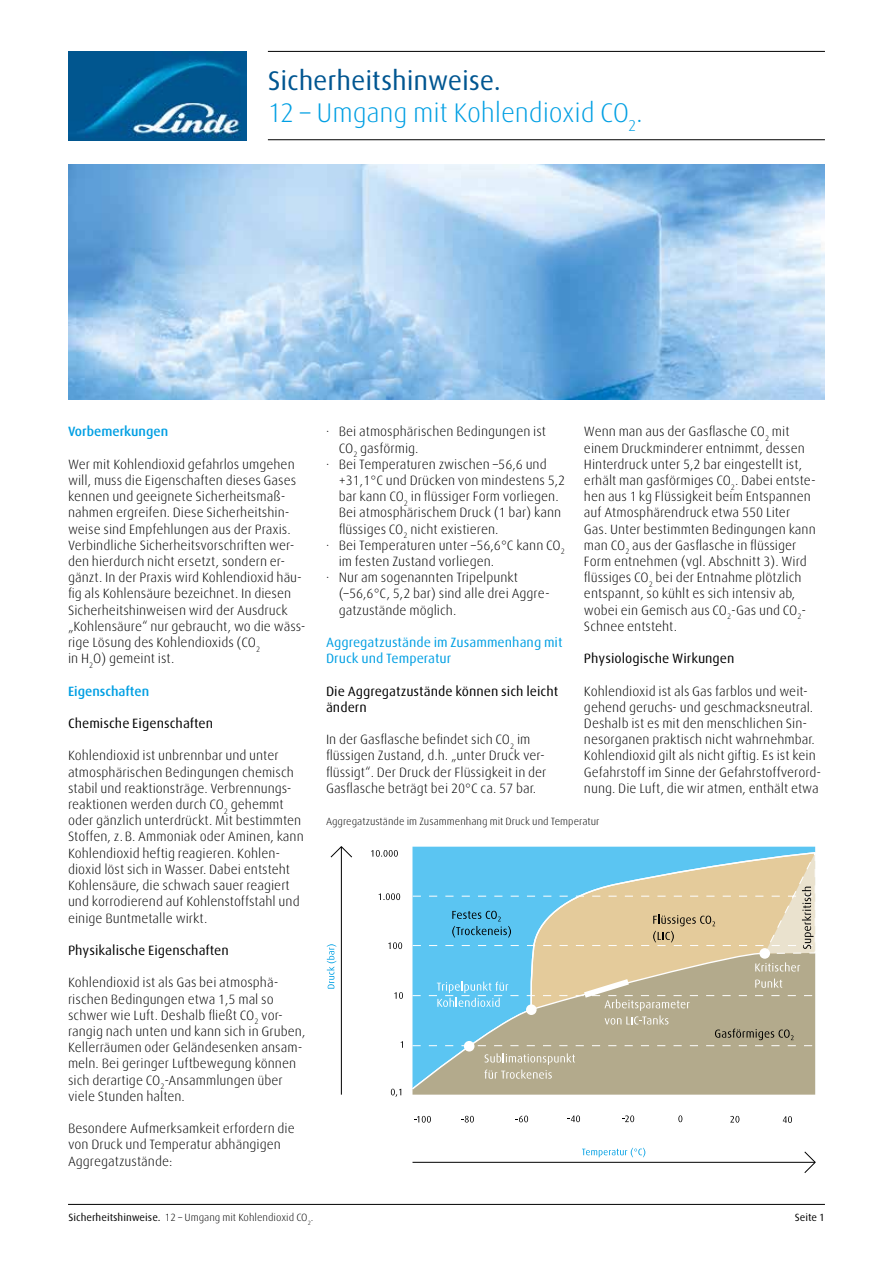
<style>
.page{position:relative;width:893px;height:1263px;background:#fff}
.page>*{position:absolute;margin:0;border:0;box-sizing:border-box;transform-origin:0 0}
.t1{font:300 27px/32.4px "Linde Dax";letter-spacing:-.01em;color:#009fe3}
.t2{font:300 13.5px/16.2px "Linde Dax";color:#000}
.t3{font:13.5px/16.2px "Linde Dax";color:#000}
.t4{font:13.5px/16.2px "Linde Dax";color:#009fe3}
.t5{font:500 13.5px "Linde Dax";color:#009fe3}
.t6{font:300 10.5px "Linde Dax";color:#000}
.t7{font:10.5px "Linde Dax";color:#000}
.s1{font-weight:400;color:#005691}
.s2{font-weight:400}
</style>
<div class="page">
<img style="left:68px;top:164px;width:757px;height:236px">
<svg style="left:412px;top:1090px;width:403px;height:5px;background:#b8af94"></svg>
<svg style="left:412px;top:851px;width:404px;height:239px;background:#a3bdb5"></svg>
<div style="left:759px;top:948px;width:11px;height:11px;background:#fff;border-radius:50%"></div>
<div style="left:464px;top:1041px;width:10px;height:10px;background:#fff;border-radius:50%"></div>
<div style="left:526px;top:1004px;width:11px;height:11px;background:#fff;border-radius:50%"></div>
<svg style="left:452px;top:911px;width:59px;height:27px;background:#4da7cd"></svg>
<svg style="left:437px;top:981px;width:71px;height:26px;background:#7cd0f4"></svg>
<svg style="left:484px;top:1053px;width:91px;height:26px;background:#beb79e"></svg>
<svg style="left:755px;top:962px;width:45px;height:9px"></svg>
<svg style="left:755px;top:978px;width:27px;height:10px"></svg>
<svg style="left:715px;top:1028px;width:78px;height:12px"></svg>
<svg style="left:653px;top:915px;width:62px;height:27px;background:#c7b187"></svg>
<svg style="left:582px;top:1148px;width:63px;height:9px"></svg>
<svg style="left:584px;top:979px;width:106px;height:45px;background:#c0b79c"></svg>
<svg style="left:765px;top:853px;width:50px;height:100px;background:#ded1b3"></svg>
<svg style="left:414px;top:1116px;width:17px;height:6px"></svg>
<svg style="left:461px;top:1116px;width:13px;height:6px"></svg>
<svg style="left:515px;top:1115px;width:13px;height:7px"></svg>
<svg style="left:567px;top:1115px;width:13px;height:7px"></svg>
<svg style="left:622px;top:1115px;width:12px;height:7px"></svg>
<svg style="left:678px;top:1115px;width:4px;height:7px"></svg>
<svg style="left:730px;top:1116px;width:9px;height:6px"></svg>
<svg style="left:783px;top:1116px;width:9px;height:7px"></svg>
<svg style="left:371px;top:850px;width:27px;height:7px"></svg>
<svg style="left:379px;top:893px;width:21px;height:7px"></svg>
<svg style="left:388px;top:942px;width:14px;height:7px"></svg>
<svg style="left:394px;top:992px;width:9px;height:7px"></svg>
<svg style="left:391px;top:1089px;width:10px;height:8px"></svg>
<hr style="left:412px;top:1162px;width:403px;height:1px;background:#000">
<svg style="left:804px;top:1151px;width:12px;height:22px"></svg>
<svg style="left:327px;top:944px;width:9px;height:45px"></svg>
<hr style="left:341px;top:847px;width:1px;height:248px;background:#000">
<svg style="left:330px;top:846px;width:22px;height:12px"></svg>
<img style="left:68px;top:51px;width:179px;height:89px">
<hr style="left:268px;top:51px;width:557px;height:1px;background:#000">
<hr style="left:268px;top:139px;width:557px;height:1px;background:#000">
<hr style="left:68px;top:1204px;width:757px;height:1px;background:#000">
<h1 class="t1" style="left:268px;top:65px;width:377px"><span class="s1">Sicherheitshinweise.<br></span>12 – Umgang mit Kohlendioxid CO<sub>2</sub>.</h1>
<p class="t5" style="left:68px;top:424px;width:102px">Vorbemerkungen</p>
<p class="t2" style="left:68px;top:456px;width:239px">Wer mit Kohlendioxid gefahrlos umgehen will, muss die Eigenschaften dieses Gases kennen und geeignete Sicherheitsmaß&shy;nahmen ergreifen. Diese Sicherheitshin&shy;weise sind Empfehlungen aus der Praxis.<br>Verbindliche Sicherheitsvorschriften wer&shy;den hierdurch nicht ersetzt, sondern er&shy;gänzt. In der Praxis wird Kohlendioxid häu&shy;fig als Kohlensäure bezeichnet. In diesen Sicherheitshinweisen wird der Ausdruck „Kohlensäure“ nur gebraucht, wo die wäss&shy;rige Lösung des Kohlendioxids (CO<sub>2<br></sub>in H<sub>2</sub>O) gemeint ist.</p>
<p class="t5" style="left:68px;top:683px;width:83px">Eigenschaften</p>
<p class="t3" style="left:68px;top:715px;width:147px">Chemische Eigenschaften</p>
<p class="t2" style="left:68px;top:748px;width:237px">Kohlendioxid ist unbrennbar und unter atmosphärischen Bedingungen chemisch stabil und reaktionsträge. Verbrennungs&shy;reaktionen werden durch CO<sub>2</sub> gehemmt oder gänzlich unterdrückt. Mit bestimmten Stoffen, z.B. Ammoniak oder Aminen, kann Kohlendioxid heftig reagieren. Kohlen&shy;dioxid löst sich in Wasser. Dabei entsteht Kohlensäure, die schwach sauer reagiert und korrodierend auf Kohlenstoffstahl und einige Buntmetalle wirkt.</p>
<p class="t3" style="left:68px;top:942px;width:162px">Physikalische Eigenschaften</p>
<p class="t2" style="left:68px;top:975px;width:239px">Kohlendioxid ist als Gas bei atmosphä&shy;rischen Bedingungen etwa 1,5 mal so schwer wie Luft. Deshalb fließt CO<sub>2</sub> vor&shy;rangig nach unten und kann sich in Gruben, Kellerräumen oder Geländesenken ansam&shy;meln. Bei geringer Luftbewegung können sich derartige CO<sub>2</sub>-Ansammlungen über viele Stunden halten.</p>
<p class="t2" style="left:68px;top:1120px;width:228px">Besondere Aufmerksamkeit erfordern die von Druck und Temperatur abhängigen<br>Aggregatzustände:</p>
<p class="t2" style="left:326px;top:424px;width:222px">· Bei atmosphärischen Bedingungen ist</p>
<p class="t2" style="left:339px;top:440px;width:81px">CO<sub>2</sub> gasförmig.</p>
<p class="t2" style="left:326px;top:456px;width:222px">· Bei Temperaturen zwischen –56,6 und</p>
<p class="t2" style="left:339px;top:472px;width:228px">+31,1°C und Drücken von mindestens 5,2</p>
<p class="t2" style="left:339px;top:489px;width:221px">bar kann CO<sub>2</sub> in flüssiger Form vorliegen.</p>
<p class="t2" style="left:339px;top:505px;width:224px">Bei atmosphärischem Druck (1 bar) kann</p>
<p class="t2" style="left:339px;top:521px;width:161px">flüssiges CO<sub>2</sub> nicht existieren.</p>
<p class="t2" style="left:326px;top:537px;width:240px">· Bei Temperaturen unter –56,6°C kann CO<sub>2</sub></p>
<p class="t2" style="left:339px;top:553px;width:157px">im festen Zustand vorliegen.</p>
<p class="t2" style="left:326px;top:570px;width:194px">· Nur am sogenannten Tripelpunkt</p>
<p class="t2" style="left:339px;top:586px;width:213px">(–56,6°C, 5,2 bar) sind alle drei Aggre-</p>
<p class="t2" style="left:339px;top:602px;width:119px">gatzustände möglich.</p>
<p class="t4" style="left:326px;top:634px;width:238px">Aggregatzustände im Zusammenhang mit<br>Druck und Temperatur</p>
<p class="t3" style="left:326px;top:683px;width:234px">Die Aggregatzustände können sich leicht ändern</p>
<p class="t2" style="left:326px;top:732px;width:222px">In der Gasflasche befindet sich CO<sub>2</sub> im flüssigen Zustand, d.h. „unter Druck ver&shy;flüssigt“. Der Druck der Flüssigkeit in der Gasflasche beträgt bei 20°C ca. 57 bar.</p>
<p class="t2" style="left:584px;top:424px;width:233px">Wenn man aus der Gasflasche CO<sub>2</sub> mit einem Druckminderer entnimmt, dessen Hinterdruck unter 5,2 bar eingestellt ist, erhält man gasförmiges CO<sub>2</sub>. Dabei entste&shy;hen aus 1kg Flüssigkeit beim Entspannen auf Atmosphärendruck etwa 550 Liter Gas. Unter bestimmten Bedingungen kann man CO<sub>2</sub> aus der Gasflasche in flüssiger Form entnehmen (vgl. Abschnitt 3). Wird flüssiges CO<sub>2</sub> bei der Entnahme plötzlich entspannt, so kühlt es sich intensiv ab, wobei ein Gemisch aus CO<sub>2</sub>-Gas und CO<sub>2</sub>- Schnee entsteht.</p>
<p class="t3" style="left:584px;top:651px;width:152px">Physiologische Wirkungen</p>
<p class="t2" style="left:584px;top:683px;width:239px">Kohlendioxid ist als Gas farblos und weit&shy;gehend geruchs- und geschmacksneutral.<br>Deshalb ist es mit den menschlichen Sin&shy;nesorganen praktisch nicht wahrnehmbar.<br>Kohlendioxid gilt als nicht giftig. Es ist kein Gefahrstoff im Sinne der Gefahrstoffverord&shy;nung. Die Luft, die wir atmen, enthält etwa</p>
<p class="t6" style="left:326px;top:816px;width:275px">Aggregatzustände im Zusammenhang mit Druck und Temperatur</p>
<p class="t6" style="left:68px;top:1212px;width:247px"><span class="s2">Sicherheitshinweise.</span> 12 – Umgang mit Kohlendioxid CO<sub>2</sub>.</p>
<p class="t7" style="left:795px;top:1212px;width:32px">Seite 1</p>
</div>
